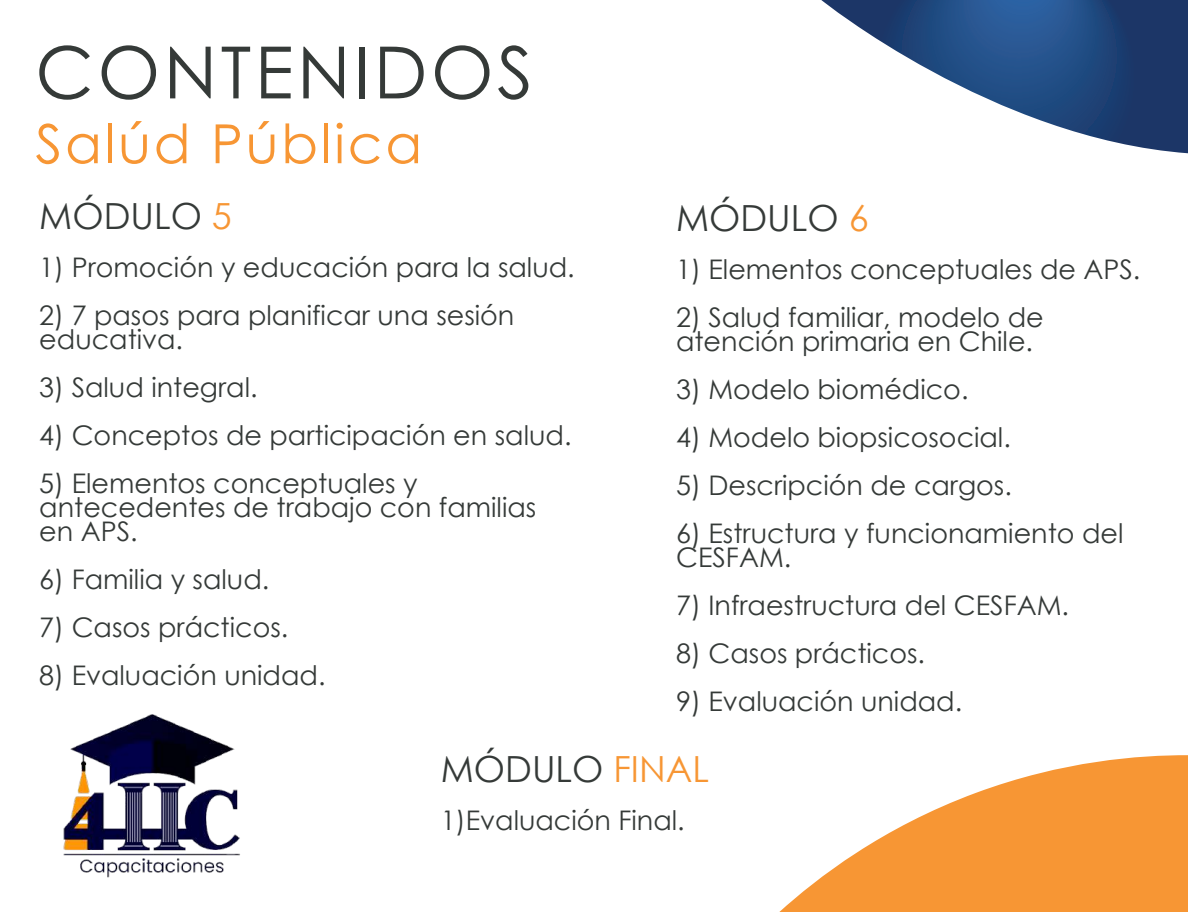
<style>
.page{position:relative;width:1188px;height:912px;background:#fff}
.page>*{position:absolute;margin:0;border:0;box-sizing:border-box;transform-origin:0 0}
.t1{font:72px "Century Gothic";letter-spacing:.05em;color:#353a38}
.t2{font:54px "Century Gothic";letter-spacing:.05em;color:#f79634}
.t3{font:36px "Century Gothic";color:#353a38}
.t4{font:27px/24px "Century Gothic";color:#353a38}
.s1{color:#f79634}
</style>
<div class="page">
<svg style="left:821px;top:0;width:367px;height:153px"></svg>
<svg style="left:779px;top:755px;width:409px;height:157px;fill:#f79634"></svg>
<img style="left:63px;top:714px;width:177px;height:164px">
<h1 class="t1" style="left:35px;top:22px;width:499px">CONTENIDOS</h1>
<h2 class="t2" style="left:35px;top:106px;width:388px">Salúd Pública</h2>
<h3 class="t3" style="left:39px;top:190px;width:194px">MÓDULO <span class="s1">5</span></h3>
<p class="t4" style="left:39px;top:254px;width:537px">1) Promoción y educación para la salud.</p>
<p class="t4" style="left:39px;top:302px;width:477px">2) 7 pasos para planificar una sesión educativa.</p>
<p class="t4" style="left:39px;top:374px;width:220px">3) Salud integral.</p>
<p class="t4" style="left:39px;top:422px;width:534px">4) Conceptos de participación en salud.</p>
<p class="t4" style="left:39px;top:470px;width:499px">5) Elementos conceptuales y antecedentes de trabajo con familias en APS.</p>
<p class="t4" style="left:39px;top:566px;width:232px">6) Familia y salud.</p>
<p class="t4" style="left:39px;top:614px;width:251px">7) Casos prácticos.</p>
<p class="t4" style="left:39px;top:662px;width:288px">8) Evaluación unidad.</p>
<h3 class="t3" style="left:676px;top:193px;width:194px">MÓDULO <span class="s1">6</span></h3>
<p class="t4" style="left:676px;top:257px;width:466px">1) Elementos conceptuales de APS.</p>
<p class="t4" style="left:676px;top:305px;width:369px">2) Salud familiar, modelo de atención primaria en Chile.</p>
<p class="t4" style="left:676px;top:377px;width:294px">3) Modelo biomédico.</p>
<p class="t4" style="left:676px;top:425px;width:336px">4) Modelo biopsicosocial.</p>
<p class="t4" style="left:676px;top:473px;width:337px">5) Descripción de cargos.</p>
<p class="t4" style="left:676px;top:521px;width:449px">6) Estructura y funcionamiento del<br>CESFAM.</p>
<p class="t4" style="left:676px;top:593px;width:394px">7) Infraestructura del CESFAM.</p>
<p class="t4" style="left:676px;top:641px;width:251px">8) Casos prácticos.</p>
<p class="t4" style="left:676px;top:689px;width:288px">9) Evaluación unidad.</p>
<h3 class="t3" style="left:441px;top:743px;width:270px">MÓDULO <span class="s1">FINAL</span></h3>
<p class="t4" style="left:441px;top:807px;width:245px">1)Evaluación Final.</p>
</div>
